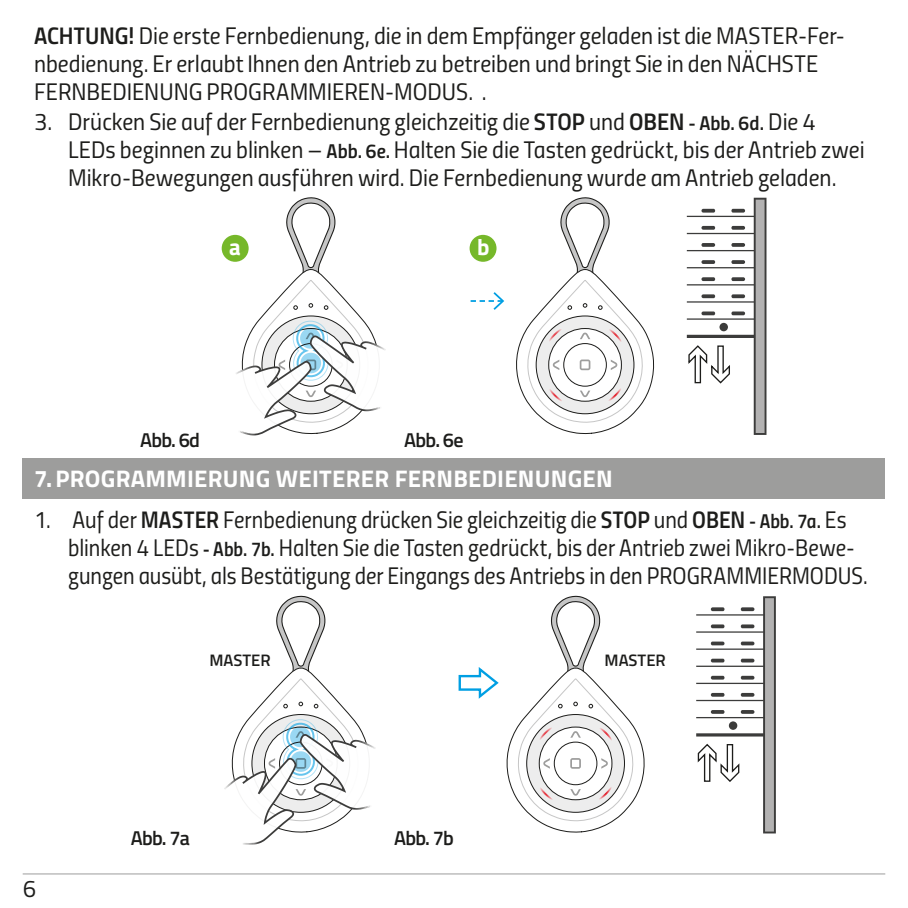
<style>
.page{position:relative;width:908px;height:908px;background:#fff}
.page>*{position:absolute;margin:0;border:0;box-sizing:border-box;transform-origin:0 0}
.t1{font:24px/28px "Titillium Regular Upright";color:#1d1d1b}
.t2{font:24px/28px "Titillium Regular Upright";color:#1d1d1b;scale:.96 1}
.t3{font:700 24px "Titillium";letter-spacing:.01em;color:#fff}
.t4{font:700 22.8px "Titillium";color:#fff}
.t5{font:600 20px "Titillium";letter-spacing:-.04em;color:#1d1d1b}
.t6{font:600 16.8px "Titillium";color:#1d1d1b}
.s1{font-family:"Titillium Semibold Upright"}
.s2{font-family:"Titillium Semibold Upright";font-size:20px}
</style>
<div class="page">
<div style="left:23px;top:458px;width:861px;height:40px;background:#9d9d9c"></div>
<svg style="left:235px;top:197px;width:150px;height:239px"></svg>
<div style="left:221px;top:235px;width:27px;height:27px;background:#76b82a;border-radius:50%"></div>
<svg style="left:516px;top:197px;width:139px;height:237px"></svg>
<svg style="left:470px;top:292px;width:34px;height:18px"></svg>
<div style="left:469px;top:235px;width:27px;height:27px;background:#76b82a;border-radius:50%"></div>
<hr style="left:686px;top:216px;width:74px;height:1px;background:#3c3c3b">
<svg style="left:701px;top:209px;width:13px;height:3px"></svg>
<svg style="left:731px;top:209px;width:13px;height:3px"></svg>
<hr style="left:686px;top:233px;width:74px;height:1px;background:#3c3c3b">
<svg style="left:701px;top:226px;width:13px;height:3px"></svg>
<svg style="left:731px;top:226px;width:13px;height:3px"></svg>
<hr style="left:686px;top:250px;width:74px;height:1px;background:#3c3c3b">
<svg style="left:731px;top:243px;width:13px;height:4px"></svg>
<svg style="left:701px;top:243px;width:13px;height:4px"></svg>
<hr style="left:686px;top:267px;width:74px;height:1px;background:#3c3c3b">
<svg style="left:701px;top:260px;width:13px;height:4px"></svg>
<svg style="left:731px;top:260px;width:13px;height:4px"></svg>
<hr style="left:686px;top:284px;width:74px;height:1px;background:#3c3c3b">
<svg style="left:701px;top:277px;width:13px;height:4px"></svg>
<svg style="left:731px;top:277px;width:13px;height:4px"></svg>
<hr style="left:686px;top:301px;width:74px;height:1px;background:#3c3c3b">
<svg style="left:701px;top:294px;width:13px;height:4px"></svg>
<svg style="left:731px;top:294px;width:13px;height:4px"></svg>
<hr style="left:686px;top:318px;width:74px;height:1px;background:#3c3c3b">
<svg style="left:701px;top:311px;width:13px;height:4px"></svg>
<svg style="left:731px;top:311px;width:13px;height:4px"></svg>
<svg style="left:686px;top:334px;width:67px;height:4px"></svg>
<div style="left:719px;top:323px;width:8px;height:8px;background:#3c3c3b;border-radius:50%"></div>
<svg style="left:753px;top:198px;width:13px;height:236px;background:#969695"></svg>
<svg style="left:688px;top:345px;width:42px;height:39px"></svg>
<svg style="left:224px;top:595px;width:151px;height:248px"></svg>
<svg style="left:458px;top:595px;width:187px;height:237px"></svg>
<hr style="left:696px;top:614px;width:73px;height:1px;background:#3c3c3b">
<svg style="left:710px;top:607px;width:14px;height:4px"></svg>
<svg style="left:740px;top:607px;width:14px;height:4px"></svg>
<hr style="left:696px;top:631px;width:73px;height:1px;background:#3c3c3b">
<svg style="left:710px;top:624px;width:14px;height:4px"></svg>
<svg style="left:740px;top:624px;width:14px;height:4px"></svg>
<hr style="left:696px;top:648px;width:73px;height:1px;background:#3c3c3b">
<svg style="left:740px;top:641px;width:14px;height:4px"></svg>
<svg style="left:710px;top:641px;width:14px;height:4px"></svg>
<hr style="left:696px;top:665px;width:73px;height:1px;background:#3c3c3b">
<svg style="left:710px;top:658px;width:14px;height:4px"></svg>
<svg style="left:740px;top:658px;width:14px;height:4px"></svg>
<hr style="left:696px;top:682px;width:73px;height:1px;background:#3c3c3b">
<svg style="left:710px;top:675px;width:14px;height:4px"></svg>
<svg style="left:740px;top:675px;width:14px;height:4px"></svg>
<hr style="left:696px;top:699px;width:73px;height:1px;background:#3c3c3b">
<svg style="left:710px;top:692px;width:14px;height:4px"></svg>
<svg style="left:740px;top:692px;width:14px;height:4px"></svg>
<hr style="left:696px;top:716px;width:73px;height:2px;background:#3c3c3b">
<svg style="left:710px;top:709px;width:14px;height:4px"></svg>
<svg style="left:740px;top:709px;width:14px;height:4px"></svg>
<hr style="left:696px;top:733px;width:73px;height:3px;background:#3c3c3b">
<div style="left:728px;top:721px;width:9px;height:8px;background:#3c3c3b;border-radius:50%"></div>
<svg style="left:762px;top:596px;width:13px;height:237px;background:#9b9b9b"></svg>
<svg style="left:697px;top:743px;width:42px;height:39px"></svg>
<hr style="left:23px;top:872px;width:861px;height:2px;background:#9d9d9c">
<p class="t1" style="left:34px;top:20px;width:812px"><span class="s1">ACHTUNG!</span> Die erste Fernbedienung, die in dem Empfänger geladen ist die MASTER-Fer&shy;nbedienung. Er erlaubt Ihnen den Antrieb zu betreiben und bringt Sie in den NÄCHSTE<br>FERNBEDIENUNG PROGRAMMIEREN-MODUS. .</p>
<p class="t1" style="left:68px;top:106px;width:797px;text-indent:-34px">3. Drücken Sie auf der Fernbedienung gleichzeitig die <span class="s1">STOP</span> und <span class="s1">OBEN</span> <span class="s2">- Abb. 6d.</span> Die 4<br>LEDs beginnen zu blinken – <span class="s2">Abb. 6e.</span> Halten Sie die Tasten gedrückt, bis der Antrieb zwei<br>Mikro-Bewegungen ausführen wird. Die Fernbedienung wurde am Antrieb geladen.</p>
<p class="t4" style="left:229px;top:229px;width:13px">a</p>
<p class="t5" style="left:140px;top:424px;width:61px">Abb. 6d</p>
<p class="t4" style="left:477px;top:229px;width:14px">b</p>
<p class="t5" style="left:404px;top:424px;width:61px">Abb. 6e</p>
<p class="t3" style="left:34px;top:460px;width:580px">7. PROGRAMMIERUNG WEITERER FERNBEDIENUNGEN</p>
<p class="t2" style="left:68px;top:504px;width:834px;text-indent:-34px">1. Auf der <span class="s1">MASTER</span> Fernbedienung drücken Sie gleichzeitig die <span class="s1">STOP</span> und <span class="s1">OBEN</span> <span class="s2">- Abb. 7a.</span> Es blinken 4 LEDs <span class="s2">- Abb. 7b.</span> Halten Sie die Tasten gedrückt, bis der Antrieb zwei Mikro-Bewe&shy;gungen ausübt, als Bestätigung der Eingangs des Antriebs in den PROGRAMMIERMODUS.</p>
<p class="t1" style="left:23px;top:872px;width:15px">6</p>
<p class="t6" style="left:209px;top:647px;width:63px">MASTER</p>
<p class="t5" style="left:131px;top:822px;width:61px">Abb. 7a</p>
<p class="t5" style="left:394px;top:822px;width:61px">Abb. 7b</p>
<p class="t6" style="left:604px;top:647px;width:63px">MASTER</p>
</div>
